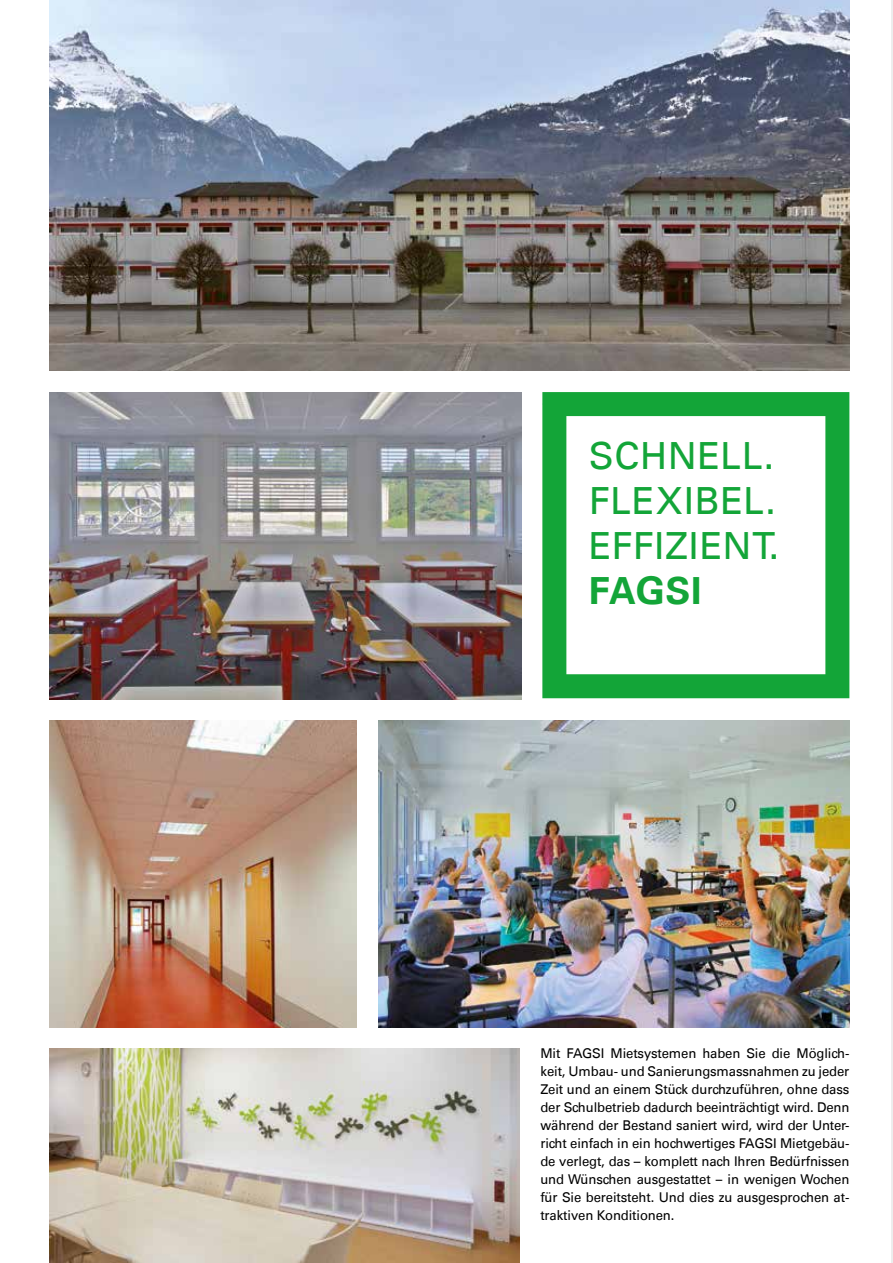
<style>
.page{position:relative;width:893px;height:1263px;background:#fff}
.page>*{position:absolute;margin:0;border:0;box-sizing:border-box;transform-origin:0 0}
.t1{font:37.5px/45px "Univers LT";letter-spacing:.015em;color:#13a538}
.t2{font:700 37.5px "Univers LT";color:#13a538}
.t3{font:13.5px/18px "Univers LT";letter-spacing:-.01em;color:#000;text-align:justify}
</style>
<div class="page">
<img style="left:378px;top:720px;width:471px;height:307px">
<hr style="left:892px;top:0;width:1px;height:1263px;background:#ededed">
<img style="left:50px;top:0;width:799px;height:371px">
<img style="left:50px;top:720px;width:307px;height:307px">
<img style="left:50px;top:1048px;width:469px;height:215px">
<img style="left:50px;top:392px;width:471px;height:307px">
<svg style="left:542px;top:392px;width:307px;height:306px"></svg>
<h1 class="t1" style="left:589px;top:434px;width:192px">SCHNELL.<br>FLEXIBEL.<br>EFFIZIENT.</h1>
<h1 class="t2" style="left:589px;top:569px;width:114px">FAGSI</h1>
<p class="t3" style="left:540px;top:1044px;width:310px">Mit FAGSI Mietsystemen haben Sie die Möglich&shy;keit, Umbau- und Sanierungsmassnahmen zu jeder Zeit und an einem Stück durchzuführen, ohne dass der Schulbetrieb dadurch beeinträchtigt wird. Denn während der Bestand saniert wird, wird der Unter&shy;richt einfach in ein hochwertiges FAGSI Mietgebäu&shy;de verlegt, das – komplett nach Ihren Bedürfnissen und Wünschen ausgestattet – in wenigen Wochen für Sie bereitsteht. Und dies zu ausgesprochen at&shy;traktiven Konditionen.</p>
</div>
